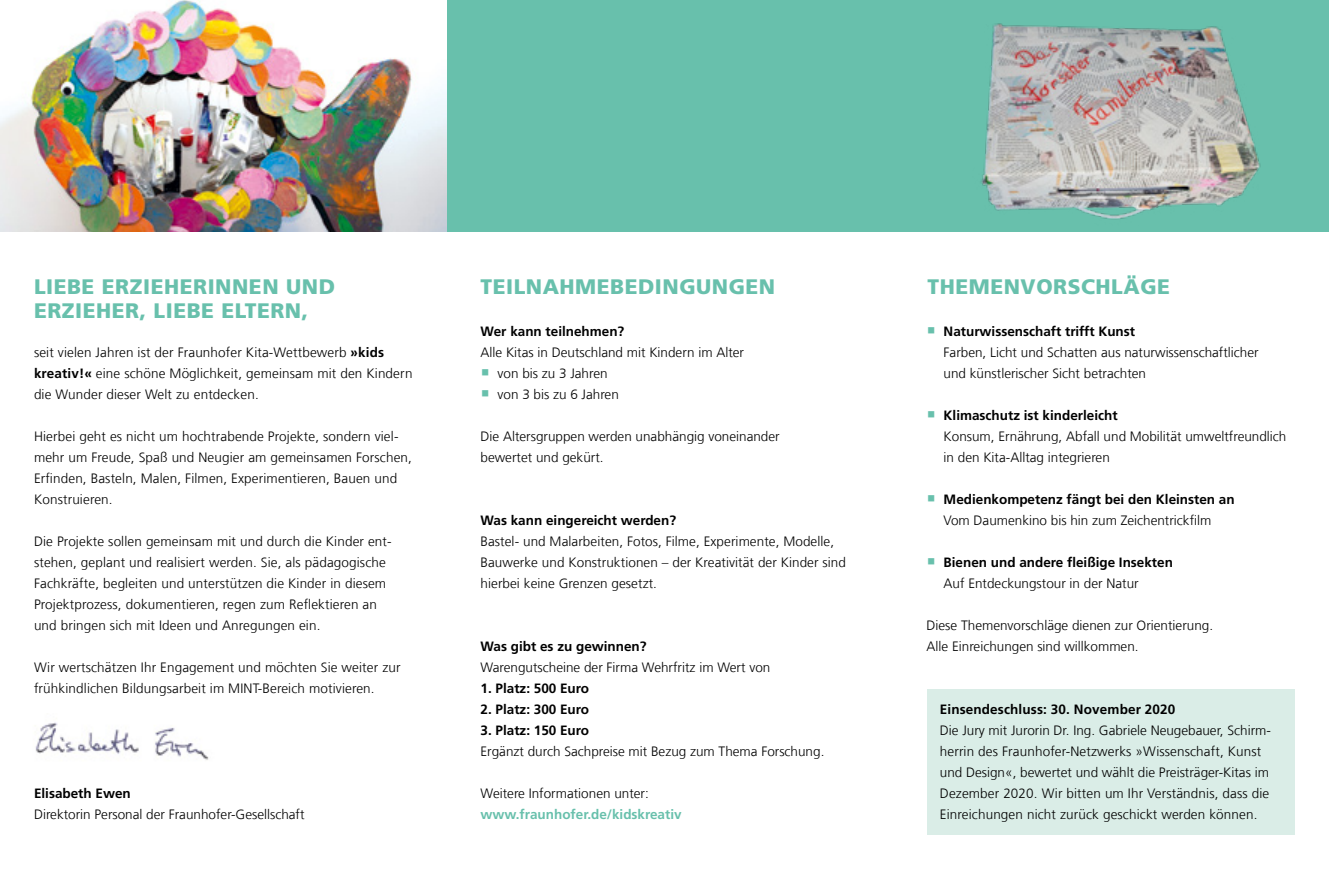
<style>
.page{position:relative;width:1329px;height:893px;background:#fff}
.page>*{position:absolute;margin:0;border:0;box-sizing:border-box;transform-origin:0 0}
.t1{font:900 21px/24px "Frutiger LT Com";letter-spacing:.025em;color:#68c0ac}
.t2{font:300 13.5px/21px "Frutiger LT Com";letter-spacing:.005em;color:#000}
.t3{font:700 13.5px "Frutiger LT Com";color:#000}
.t4{font:700 13.5px "Frutiger LT Com";color:#68c0ac}
.s1{font-weight:700}
</style>
<div class="page">
<div style="left:446px;top:0;width:447px;height:231px;background:#68c0ac"></div>
<img style="left:0;top:0;width:446px;height:231px">
<div style="left:893px;top:0;width:436px;height:231px;background:#68c0ac"></div>
<img style="left:981px;top:23px;width:280px;height:197px">
<img style="left:35px;top:722px;width:174px;height:38px">
<div style="left:927px;top:689px;width:368px;height:146px;background:#daede7"></div>
<h1 class="t1" style="left:34px;top:275px;width:302px">LIEBE ERZIEHERINNEN UND<br>ERZIEHER, LIEBE ELTERN,</h1>
<p class="t2" style="left:34px;top:342px;width:380px">seit vielen Jahren ist der Fraunhofer Kita-Wettbewerb <span class="s1">»kids kreativ!«</span> eine schöne Möglichkeit, gemeinsam mit den Kindern die Wunder dieser Welt zu entdecken.</p>
<p class="t2" style="left:34px;top:426px;width:379px">Hierbei geht es nicht um hochtrabende Projekte, sondern viel&shy;mehr um Freude, Spaß und Neugier am gemeinsamen Forschen, Erfinden, Basteln, Malen, Filmen, Experimentieren, Bauen und Konstruieren.</p>
<p class="t2" style="left:34px;top:531px;width:359px">Die Projekte sollen gemeinsam mit und durch die Kinder ent&shy;stehen, geplant und realisiert werden. Sie, als pädagogische Fachkräfte, begleiten und unterstützen die Kinder in diesem Projektprozess, dokumentieren, regen zum Reflektieren an und bringen sich mit Ideen und Anregungen ein.</p>
<p class="t2" style="left:34px;top:657px;width:368px">Wir wertschätzen Ihr Engagement und möchten Sie weiter zur frühkindlichen Bildungsarbeit im MINT-Bereich motivieren.</p>
<p class="t3" style="left:34px;top:786px;width:98px">Elisabeth Ewen</p>
<p class="t2" style="left:34px;top:804px;width:272px">Direktorin Personal der Fraunhofer-Gesellschaft</p>
<h1 class="t1" style="left:480px;top:275px;width:296px">TEILNAHMEBEDINGUNGEN</h1>
<p class="t3" style="left:480px;top:323px;width:145px">Wer kann teilnehmen?</p>
<p class="t2" style="left:497px;top:342px;width:248px;text-indent:-17px">Alle Kitas in Deutschland mit Kindern im Alter von bis zu 3 Jahren<br>von 3 bis zu 6 Jahren</p>
<p class="t2" style="left:480px;top:426px;width:301px">Die Altersgruppen werden unabhängig voneinander bewertet und gekürt.</p>
<p class="t3" style="left:480px;top:513px;width:197px">Was kann eingereicht werden?</p>
<p class="t2" style="left:480px;top:531px;width:367px">Bastel- und Malarbeiten, Fotos, Filme, Experimente, Modelle,<br>Bauwerke und Konstruktionen – der Kreativität der Kinder sind hierbei keine Grenzen gesetzt.</p>
<p class="t3" style="left:480px;top:639px;width:168px">Was gibt es zu gewinnen?</p>
<p class="t2" style="left:480px;top:657px;width:291px">Warengutscheine der Firma Wehrfritz im Wert von</p>
<p class="t3" style="left:480px;top:681px;width:110px">1. Platz: 500 Euro</p>
<p class="t3" style="left:480px;top:702px;width:110px">2. Platz: 300 Euro</p>
<p class="t3" style="left:480px;top:723px;width:110px">3. Platz: 150 Euro</p>
<p class="t2" style="left:480px;top:741px;width:345px">Ergänzt durch Sachpreise mit Bezug zum Thema Forschung.</p>
<p class="t2" style="left:480px;top:783px;width:170px">Weitere Informationen unter:</p>
<p class="t4" style="left:480px;top:807px;width:203px">www.fraunhofer.de/kidskreativ</p>
<h1 class="t1" style="left:927px;top:275px;width:244px">THEMENVORSCHLÄGE</h1>
<p class="t3" style="left:943px;top:323px;width:193px">Naturwissenschaft trifft Kunst</p>
<p class="t2" style="left:943px;top:342px;width:317px">Farben, Licht und Schatten aus naturwissenschaftlicher und künstlerischer Sicht betrachten</p>
<p class="t3" style="left:943px;top:407px;width:176px">Klimaschutz ist kinderleicht</p>
<p class="t2" style="left:943px;top:426px;width:344px">Konsum, Ernährung, Abfall und Mobilität umweltfreundlich in den Kita-Alltag integrieren</p>
<p class="t3" style="left:943px;top:491px;width:293px">Medienkompetenz fängt bei den Kleinsten an</p>
<p class="t2" style="left:943px;top:510px;width:269px">Vom Daumenkino bis hin zum Zeichentrickfilm</p>
<p class="t3" style="left:943px;top:554px;width:231px">Bienen und andere fleißige Insekten</p>
<p class="t2" style="left:943px;top:573px;width:197px">Auf Entdeckungstour in der Natur</p>
<p class="t2" style="left:926px;top:615px;width:288px">Diese Themenvorschläge dienen zur Orientierung.<br>Alle Einreichungen sind willkommen.</p>
<p class="t3" style="left:940px;top:701px;width:237px">Einsendeschluss: 30. November 2020</p>
<p class="t2" style="left:940px;top:720px;width:333px">Die Jury mit Jurorin Dr. Ing. Gabriele Neugebauer, Schirm&shy;herrin des Fraunhofer-Netzwerks »Wissenschaft, Kunst und Design«, bewertet und wählt die Preisträger-Kitas im Dezember 2020. Wir bitten um Ihr Verständnis, dass die Einreichungen nicht zurück geschickt werden können.</p>
</div>
